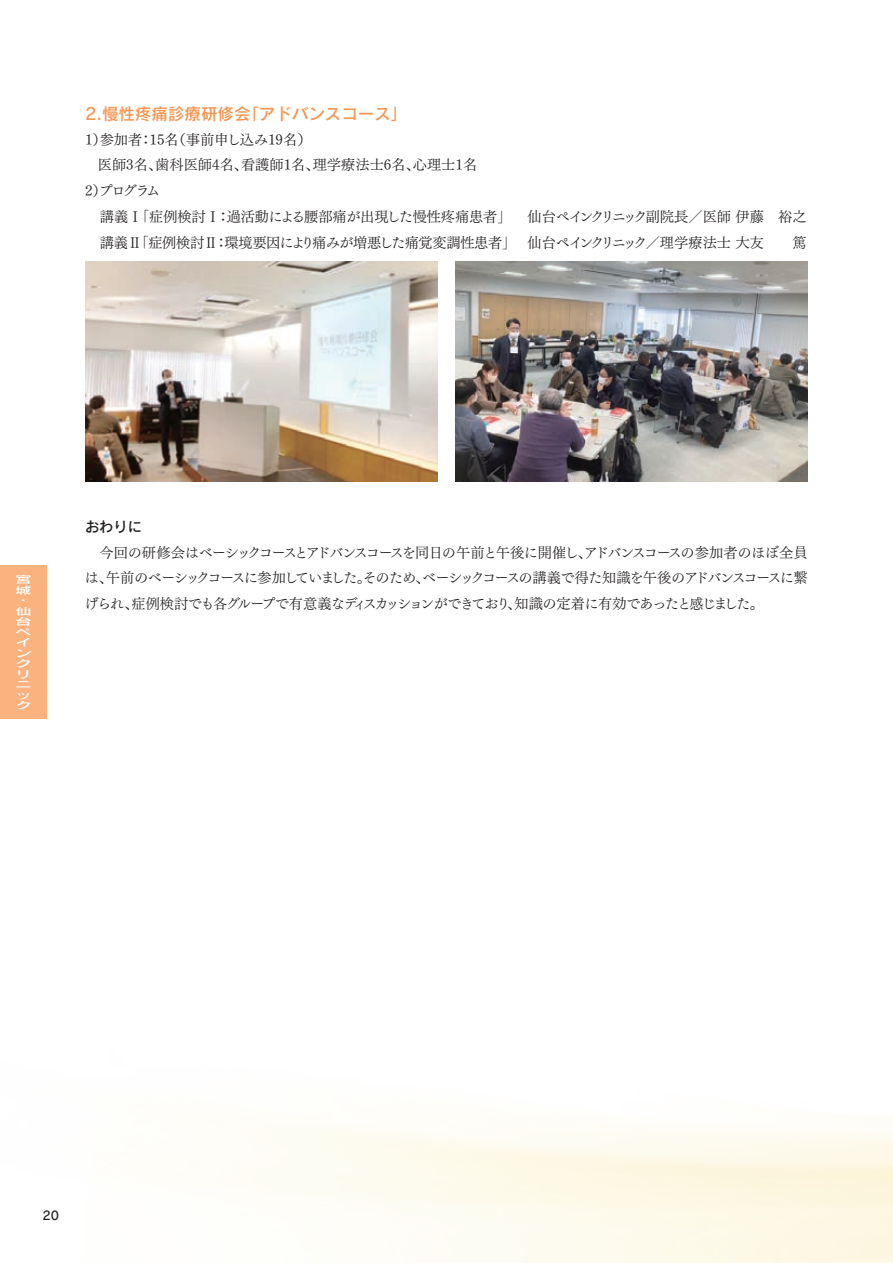
<style>
.page{position:relative;width:893px;height:1263px;background:#fff}
.page>*{position:absolute;margin:0;border:0;box-sizing:border-box;transform-origin:0 0}
.t1{font:16.5px "Rodin Pro DB";color:#f79551}
.t2{font:14.25px/25.8px "Tsuku Min Pro R";letter-spacing:-.025em;color:#231f20;text-align:right}
.t3{font:14.25px "Tsuku Min Pro R";color:#231f20}
.t4{font:14.25px "Rodin Pro DB";color:#231f20}
.t5{font:12px "Rodin Pro DB";color:#231f20}
.t6{font:9.9px/10.5px "Rodin Pro DB";color:#fff;text-align:justify;scale:1.67 1}
</style>
<div class="page">
<div style="left:0;top:566px;width:47px;height:153px;background:#fab27e"></div>
<img style="left:85px;top:261px;width:353px;height:221px">
<img style="left:455px;top:261px;width:353px;height:221px">
<p class="t1" style="left:85px;top:103px;width:324px">2.慢性疼痛診療研修会「アドバンスコース」</p>
<p class="t3" style="left:85px;top:126px;width:228px">1）参加者：15名（事前申し込み19名）</p>
<p class="t3" style="left:98px;top:152px;width:381px">医師3名、歯科医師4名、看護師1名、理学療法士6名、心理士1名</p>
<p class="t2" style="left:85px;top:176px;width:77px">2）プログラム</p>
<p class="t2" style="left:100px;top:202px;width:413px">講義Ⅰ「症例検討Ⅰ：過活動による腰部痛が出現した慢性疼痛患者」</p>
<p class="t2" style="left:100px;top:202px;width:708px">仙台ペインクリニック副院長／医師伊藤　裕之<br>講義Ⅱ「症例検討Ⅱ：環境要因により痛みが増悪した痛覚変調性患者」 仙台ペインクリニック／理学療法士大友　　篤</p>
<p class="t6" style="left:15px;top:574px;width:11px">宮城・仙台ペインクリニック</p>
<p class="t4" style="left:85px;top:517px;width:58px">おわりに</p>
<p class="t2" style="left:84px;top:537px;width:725px;text-align:justify">　今回の研修会はベーシックコースとアドバンスコースを同日の午前と午後に開催し、アドバンスコースの参加者のほぼ全員は、午前のベーシックコースに参加していました。そのため、ベーシックコースの講義で得た知識を午後のアドバンスコースに繋げられ、症例検討でも各グループで有意義なディスカッションができており、知識の定着に有効であったと感じました。</p>
<p class="t5" style="left:43px;top:1208px;width:18px">20</p>
</div>
